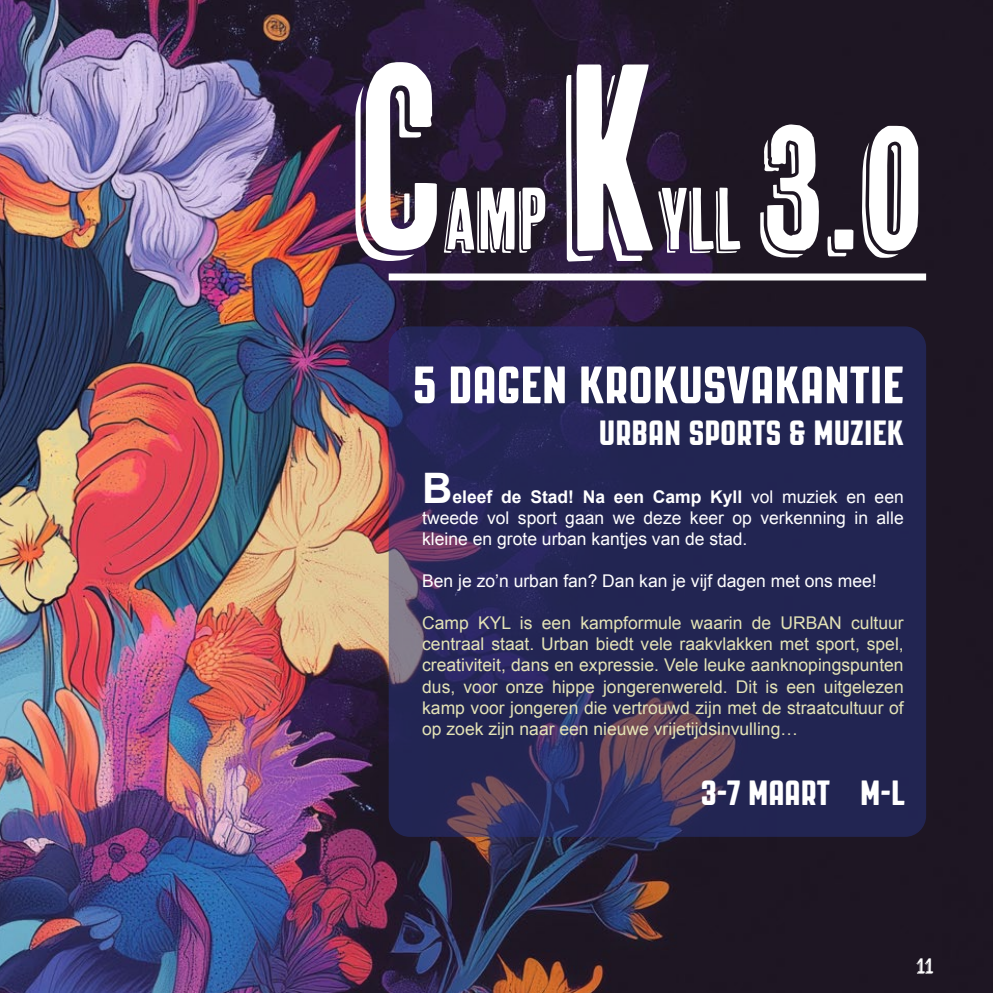
<style>
.page{position:relative;width:993px;height:993px;background:#fff}
.page>*{position:absolute;margin:0;border:0;box-sizing:border-box;transform-origin:0 0}
.t1{font:262.5px "Cheap Pine";color:#fff}
.t2{font:87.5px "Cheap Pine";color:#fff}
.t3{font:52.5px "PAG Revolucion W00";color:#fff}
.t4{font:700 42px "Arial";color:#fff}
.t5{font:35px "PAG Revolucion W00";color:#fff}
.t6{font:21px "Cheap Pine";color:#fff}
.t7{font:17.5px/21px "Arial";color:#e4e3b6;text-align:justify}
.t8{font:17.5px/21px "Arial";color:#fff;text-align:justify}
.s1{font-size:175px}
.s2{font-weight:700}
</style>
<div class="page">
<img style="left:0;top:0;width:992px;height:992px">
<svg style="left:388px;top:326px;width:537px;height:510px;background:#292856"></svg>
<div style="left:388px;top:273px;width:537px;height:7px;background:#fff"></div>
<h1 class="t1" style="left:354px;top:15px;width:92px">C</h1>
<h2 class="t2" style="left:444px;top:171px;width:104px">amp</h2>
<h1 class="t1" style="left:563px;top:15px;width:97px">k</h1>
<h2 class="t2" style="left:659px;top:171px;width:268px">yll <span class="s1">3.0</span></h2>
<h3 class="t3" style="left:412px;top:356px;width:492px">5 DAGEN KROKUSVAKANTIE</h3>
<h3 class="t5" style="left:598px;top:414px;width:306px">URBAN SPORTS &amp; MUZIEK</h3>
<h3 class="t4" style="left:422px;top:460px;width:32px">B</h3>
<p class="t8" style="left:422px;top:486px;width:483px;text-indent:30px"><span class="s2">eleef de Stad! Na een Camp Kyll</span> vol muziek en een tweede vol sport gaan we deze keer op verkenning in alle kleine en grote urban kantjes van de stad.</p>
<p class="t8" style="left:422px;top:570px;width:456px">Ben je zo’n urban fan? Dan kan je vijf dagen met ons mee!</p>
<p class="t7" style="left:422px;top:612px;width:483px">Camp KYL is een kampformule waarin de URBAN cultuur centraal staat. Urban biedt vele raakvlakken met sport, spel, creativiteit, dans en expressie. Vele leuke aanknopingspunten dus, voor onze hippe jongerenwereld. Dit is een uitgelezen kamp voor jongeren die vertrouwd zijn met de straatcultuur of op zoek zijn naar een nieuwe vrijetijdsinvulling…</p>
<h3 class="t5" style="left:700px;top:773px;width:205px">3-7 MAART M-L</h3>
<p class="t6" style="left:917px;top:953px;width:18px">11</p>
</div>
